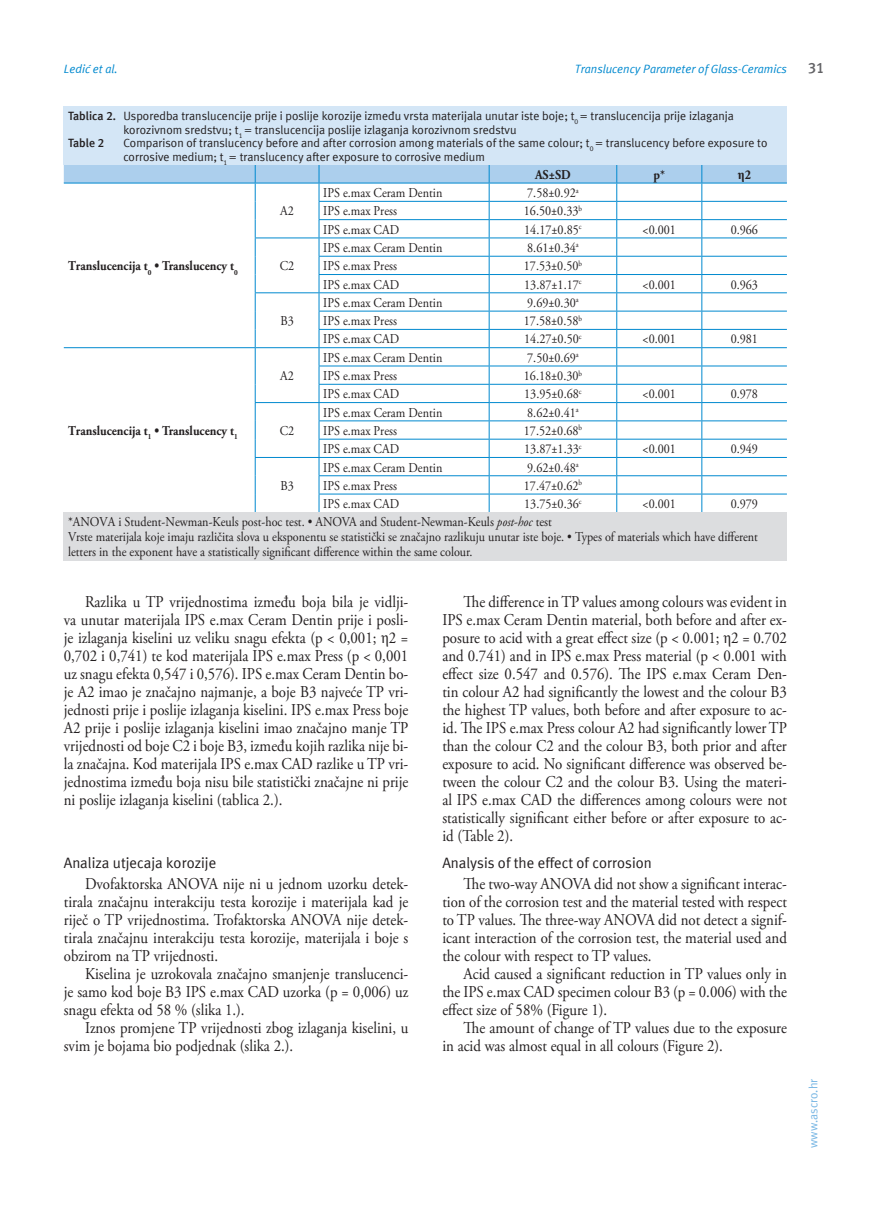
<style>
.page{position:relative;width:872px;height:1212px;background:#fff}
.page>*{position:absolute;margin:0;border:0;box-sizing:border-box;transform-origin:0 0}
.t1{font:16.5px/18px "Adobe Garamond Pro";color:#231f20;text-align:justify;scale:.9 1}
.t2{font:15px "Meta ASC";color:#231f20}
.t3{font:700 15px "Meta ASC";color:#636366}
.t4{font:13.5px/15px "Adobe Garamond Pro";color:#231f20;scale:.9 1}
.t5{font:700 13.5px "Adobe Garamond Pro";color:#231f20;scale:.9 1}
.t6{font:700 13.5px "Times New Roman";color:#231f20;scale:.9 1}
.t7{font:12px/13.5px "Meta ASC";color:#231f20}
.t8{font:italic 12px "Meta ASC";color:#0089cf}
.t9{font:12px "Meta ASC";color:#77b6e4}
.t10{font:700 12px "Meta ASC";color:#231f20}
.s1{font-weight:700}
.s2{font-family:"Adobe Garamond Pro"}
.s3{font-style:italic}
.s4{font-family:"Times New Roman"}
</style>
<div class="page">
<svg style="left:64px;top:165px;width:723px;height:347px"></svg>
<div style="left:64px;top:106px;width:723px;height:59px;background:#d4e6f6"></div>
<div style="left:64px;top:512px;width:723px;height:49px;background:#dcdddf"></div>
<p class="t8" style="left:64px;top:62px;width:55px">Ledić et al.</p>
<p class="t8" style="left:575px;top:62px;width:214px">Translucency Parameter of Glass-Ceramics</p>
<p class="t3" style="left:808px;top:59px;width:18px">31</p>
<p class="t7" style="left:68px;top:109px;width:667px"><span class="s1">Tablica 2.</span> Usporedba translucencije prije i poslije korozije između vrsta materijala unutar iste boje; t<sub>0</sub> = translucencija prije izlaganja</p>
<p class="t7" style="left:123px;top:122px;width:395px">korozivnom sredstvu; t<sub>1</sub> = translucencija poslije izlaganja korozivnom sredstvu</p>
<p class="t10" style="left:68px;top:136px;width:38px">Table 2</p>
<p class="t7" style="left:123px;top:136px;width:645px">Comparison of translucency before and after corrosion among materials of the same colour; t<sub>0</sub> = translucency before exposure to corrosive medium; t<sub>1</sub> = translucency after exposure to corrosive medium</p>
<p class="t5" style="left:68px;top:258px;width:190px">Translucencija t<sub>0</sub> • Translucency t<sub>0</sub></p>
<p class="t5" style="left:68px;top:423px;width:190px">Translucencija t<sub>1</sub> • Translucency t<sub>1</sub></p>
<p class="t4" style="left:280px;top:204px;width:17px">A2</p>
<p class="t4" style="left:280px;top:259px;width:18px">C2</p>
<p class="t4" style="left:280px;top:314px;width:16px">B3</p>
<p class="t4" style="left:280px;top:369px;width:17px">A2</p>
<p class="t4" style="left:280px;top:424px;width:18px">C2</p>
<p class="t4" style="left:280px;top:478px;width:16px">B3</p>
<p class="t5" style="left:535px;top:167px;width:41px">AS±SD</p>
<p class="t5" style="left:653px;top:167px;width:14px">p*</p>
<p class="t6" style="left:737px;top:165px;width:16px">η<span class="s2">2</span></p>
<p class="t4" style="left:323px;top:186px;width:134px">IPS e.max Ceram Dentin</p>
<p class="t4" style="left:527px;top:186px;width:59px">7.58±0.92<sup>a</sup></p>
<p class="t4" style="left:323px;top:204px;width:83px">IPS e.max Press</p>
<p class="t4" style="left:524px;top:204px;width:66px">16.50±0.33<sup>b</sup></p>
<p class="t4" style="left:323px;top:222px;width:86px">IPS e.max CAD</p>
<p class="t4" style="left:524px;top:222px;width:65px">14.17±0.85<sup>c</sup></p>
<p class="t4" style="left:642px;top:222px;width:39px">&lt;0.001</p>
<p class="t4" style="left:730px;top:222px;width:32px">0.966</p>
<p class="t4" style="left:323px;top:241px;width:134px">IPS e.max Ceram Dentin</p>
<p class="t4" style="left:527px;top:241px;width:59px">8.61±0.34<sup>a</sup></p>
<p class="t4" style="left:323px;top:259px;width:83px">IPS e.max Press</p>
<p class="t4" style="left:524px;top:259px;width:66px">17.53±0.50<sup>b</sup></p>
<p class="t4" style="left:323px;top:277px;width:86px">IPS e.max CAD</p>
<p class="t4" style="left:524px;top:277px;width:65px">13.87±1.17<sup>c</sup></p>
<p class="t4" style="left:642px;top:277px;width:39px">&lt;0.001</p>
<p class="t4" style="left:730px;top:277px;width:32px">0.963</p>
<p class="t4" style="left:323px;top:296px;width:134px">IPS e.max Ceram Dentin</p>
<p class="t4" style="left:527px;top:296px;width:59px">9.69±0.30<sup>a</sup></p>
<p class="t4" style="left:323px;top:314px;width:83px">IPS e.max Press</p>
<p class="t4" style="left:524px;top:314px;width:66px">17.58±0.58<sup>b</sup></p>
<p class="t4" style="left:323px;top:332px;width:86px">IPS e.max CAD</p>
<p class="t4" style="left:524px;top:332px;width:65px">14.27±0.50<sup>c</sup></p>
<p class="t4" style="left:642px;top:332px;width:39px">&lt;0.001</p>
<p class="t4" style="left:730px;top:332px;width:32px">0.981</p>
<p class="t4" style="left:323px;top:350px;width:134px">IPS e.max Ceram Dentin</p>
<p class="t4" style="left:527px;top:350px;width:59px">7.50±0.69<sup>a</sup></p>
<p class="t4" style="left:323px;top:369px;width:83px">IPS e.max Press</p>
<p class="t4" style="left:524px;top:369px;width:66px">16.18±0.30<sup>b</sup></p>
<p class="t4" style="left:323px;top:387px;width:86px">IPS e.max CAD</p>
<p class="t4" style="left:524px;top:387px;width:65px">13.95±0.68<sup>c</sup></p>
<p class="t4" style="left:642px;top:387px;width:39px">&lt;0.001</p>
<p class="t4" style="left:730px;top:387px;width:32px">0.978</p>
<p class="t4" style="left:323px;top:405px;width:134px">IPS e.max Ceram Dentin</p>
<p class="t4" style="left:527px;top:405px;width:59px">8.62±0.41<sup>a</sup></p>
<p class="t4" style="left:323px;top:424px;width:83px">IPS e.max Press</p>
<p class="t4" style="left:524px;top:424px;width:66px">17.52±0.68<sup>b</sup></p>
<p class="t4" style="left:323px;top:442px;width:86px">IPS e.max CAD</p>
<p class="t4" style="left:524px;top:442px;width:65px">13.87±1.33<sup>c</sup></p>
<p class="t4" style="left:642px;top:442px;width:39px">&lt;0.001</p>
<p class="t4" style="left:730px;top:442px;width:32px">0.949</p>
<p class="t4" style="left:323px;top:460px;width:134px">IPS e.max Ceram Dentin</p>
<p class="t4" style="left:527px;top:460px;width:59px">9.62±0.48<sup>a</sup></p>
<p class="t4" style="left:323px;top:478px;width:83px">IPS e.max Press</p>
<p class="t4" style="left:524px;top:478px;width:66px">17.47±0.62<sup>b</sup></p>
<p class="t4" style="left:323px;top:497px;width:86px">IPS e.max CAD</p>
<p class="t4" style="left:524px;top:497px;width:65px">13.75±0.36<sup>c</sup></p>
<p class="t4" style="left:642px;top:497px;width:39px">&lt;0.001</p>
<p class="t4" style="left:730px;top:497px;width:32px">0.979</p>
<p class="t4" style="left:68px;top:515px;width:768px">*ANOVA i Student-Newman-Keuls post-hoc test. • ANOVA and Student-Newman-Keuls <span class="s3">post-hoc</span> test<br>Vrste materijala koje imaju različita slova u eksponentu se statistički se značajno razlikuju unutar iste boje. • Types of materials which have different letters in the exponent have a statistically significant difference within the same colour.</p>
<p class="t1" style="left:64px;top:593px;width:384px;text-indent:21px">Razlika u TP vrijednostima između boja bila je vidlji&shy;va unutar materijala IPS e.max Ceram Dentin prije i posli&shy;je izlaganja kiselini uz veliku snagu efekta (p &lt; 0,001; <span class="s4">η</span>2 = 0,702 i 0,741) te kod materijala IPS e.max Press (p &lt; 0,001 uz snagu efekta 0,547 i 0,576). IPS e.max Ceram Dentin bo&shy;je A2 imao je značajno najmanje, a boje B3 najveće TP vri&shy;jednosti prije i poslije izlaganja kiselini. IPS e.max Press boje A2 prije i poslije izlaganja kiselini imao značajno manje TP vrijednosti od boje C2 i boje B3, između kojih razlika nije bi&shy;la značajna. Kod materijala IPS e.max CAD razlike u TP vri&shy;jednostima između boja nisu bile statistički značajne ni prije ni poslije izlaganja kiselini (tablica 2.).</p>
<p class="t2" style="left:64px;top:854px;width:154px">Analiza utjecaja korozije</p>
<p class="t1" style="left:64px;top:875px;width:384px;text-indent:21px">Dvofaktorska ANOVA nije ni u jednom uzorku detek&shy;tirala značajnu interakciju testa korozije i materijala kad je riječ o TP vrijednostima. Trofaktorska ANOVA nije detek&shy;tirala značajnu interakciju testa korozije, materijala i boje s obzirom na TP vrijednosti.</p>
<p class="t1" style="left:64px;top:965px;width:384px;text-indent:21px">Kiselina je uzrokovala značajno smanjenje translucenci&shy;je samo kod boje B3 IPS e.max CAD uzorka (p = 0,006) uz snagu efekta od 58 % (slika 1.).</p>
<p class="t1" style="left:64px;top:1019px;width:384px;text-indent:21px">Iznos promjene TP vrijednosti zbog izlaganja kiselini, u svim je bojama bio podjednak (slika 2.).</p>
<p class="t1" style="left:442px;top:593px;width:384px;text-indent:21px">The difference in TP values among colours was evident in IPS e.max Ceram Dentin material, both before and after ex&shy;posure to acid with a great effect size (p &lt; 0.001; <span class="s4">η</span>2 = 0.702 and 0.741) and in IPS e.max Press material (p &lt; 0.001 with effect size 0.547 and 0.576). The IPS e.max Ceram Den&shy;tin colour A2 had significantly the lowest and the colour B3 the highest TP values, both before and after exposure to ac&shy;id. The IPS e.max Press colour A2 had significantly lower TP than the colour C2 and the colour B3, both prior and after exposure to acid. No significant difference was observed be&shy;tween the colour C2 and the colour B3. Using the materi&shy;al IPS e.max CAD the differences among colours were not statistically significant either before or after exposure to ac&shy;id (Table 2).</p>
<p class="t2" style="left:442px;top:854px;width:211px">Analysis of the effect of corrosion</p>
<p class="t1" style="left:442px;top:875px;width:384px;text-indent:21px">The two-way ANOVA did not show a significant interac&shy;tion of the corrosion test and the material tested with respect to TP values. The three-way ANOVA did not detect a signif&shy;icant interaction of the corrosion test, the material used and the colour with respect to TP values.</p>
<p class="t1" style="left:442px;top:965px;width:384px;text-indent:21px">Acid caused a significant reduction in TP values only in the IPS e.max CAD specimen colour B3 (p = 0.006) with the effect size of 58% (Figure 1).</p>
<p class="t1" style="left:442px;top:1019px;width:384px;text-indent:21px">The amount of change of TP values due to the exposure in acid was almost equal in all colours (Figure 2).</p>
<p class="t9" style="left:806px;top:1148px;width:71px;rotate:-90deg">www.ascro.hr</p>
</div>
